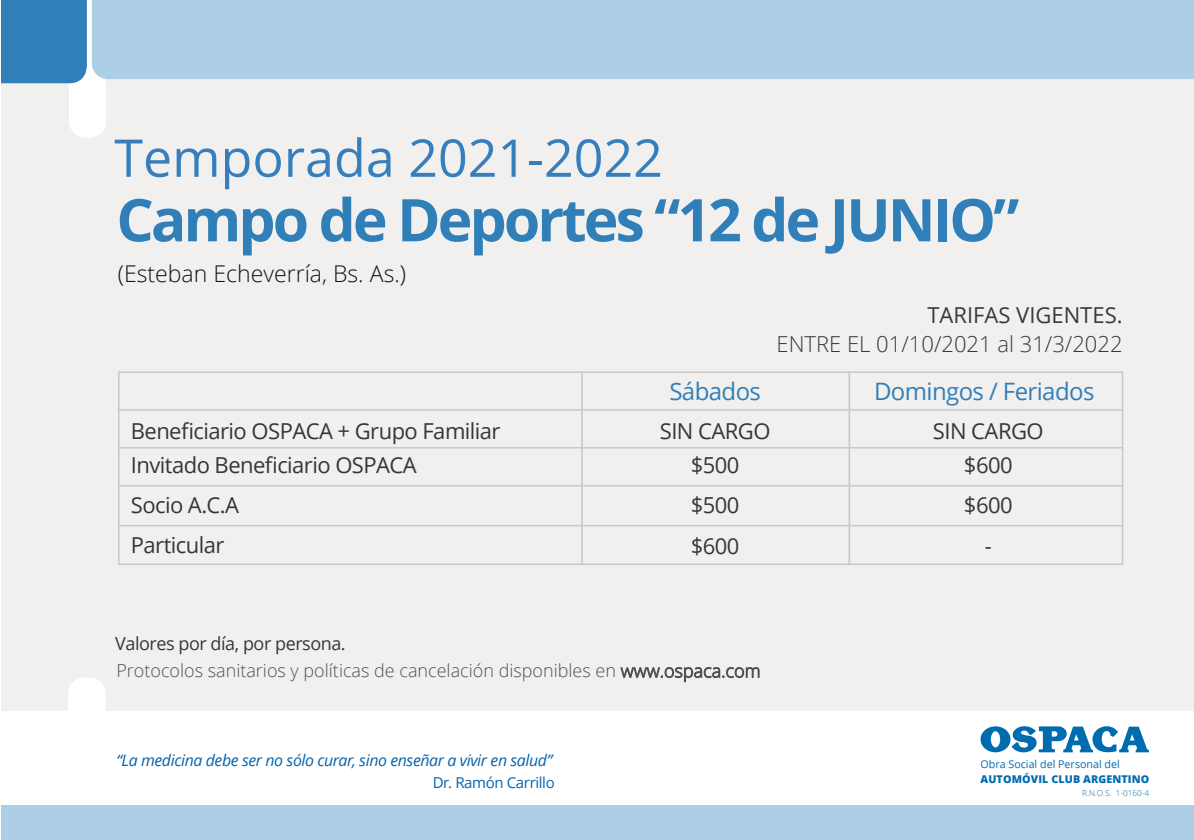
<style>
.page{position:relative;width:1194px;height:840px;background:#fff}
.page>*{position:absolute;margin:0;border:0;box-sizing:border-box;transform-origin:0 0}
.t1{font:700 58.8px "Open Sans";letter-spacing:-.05em;color:#317fb8}
.t2{font:52px "Open Sans";color:#367ebc}
.t3{font:24px "Open Sans";letter-spacing:-.025em;color:#317fb8}
.t4{font:300 23px "Open Sans";color:#111516}
.t5{font:22px/40px "Open Sans";letter-spacing:-.025em;color:#343738;text-align:center}
.t6{font:300 22px "Open Sans";color:#363a3a}
.t7{font:22px "Open Sans";color:#363a3a}
.t8{font:300 18px "Open Sans";color:#4e5252}
.t9{font:18px "Open Sans";letter-spacing:-.025em;color:#343738}
.t10{font:italic 15.8px "Open Sans";letter-spacing:-.025em;color:#0563ab}
.t11{font:15px "Open Sans";letter-spacing:-.025em;color:#0563ab}
.t12{font:10.8px "Open Sans";color:#006cb0}
.t13{font:800 10.8px "Open Sans";letter-spacing:.01em;color:#006cb0}
.t14{font:300 8.2px "Open Sans";color:#006cb0}
</style>
<div class="page">
<div style="left:2px;top:74px;width:1192px;height:743px;background:#f1f0ee"></div>
<div style="left:69px;top:69px;width:37px;height:69px;background:#fff;border-radius:17px"></div>
<div style="left:2px;top:0;width:85px;height:83px;background:#317fb8"></div>
<div style="left:92px;top:0;width:1102px;height:79px;background:#accfe5"></div>
<div style="left:68px;top:677px;width:38px;height:69px;background:#fff;border-radius:17px"></div>
<div style="left:2px;top:712px;width:1192px;height:122px;background:#fff"></div>
<div style="left:2px;top:806px;width:1192px;height:34px;background:#accfe5"></div>
<svg style="left:620px;top:667px;width:140px;height:16px"></svg>
<hr style="left:581px;top:372px;width:2px;height:192px;background:#c7c9cb">
<hr style="left:848px;top:372px;width:2px;height:192px;background:#c7c9cb">
<hr style="left:118px;top:409px;width:1005px;height:2px;background:#c7c9cb">
<hr style="left:118px;top:447px;width:1005px;height:2px;background:#c7c9cb">
<hr style="left:118px;top:485px;width:1005px;height:2px;background:#c7c9cb">
<hr style="left:118px;top:525px;width:1005px;height:1px;background:#c7c9cb">
<div style="left:118px;top:371px;width:1005px;height:194px;border:2px solid #c7c9cb"></div>
<svg style="left:981px;top:726px;width:168px;height:27px"></svg>
<h2 class="t2" style="left:114px;top:122px;width:550px">Temporada 2021-2022</h2>
<h1 class="t1" style="left:116px;top:178px;width:904px">Campo de Deportes “12 de JUNIO”</h1>
<p class="t4" style="left:118px;top:258px;width:290px">(Esteban Echeverría, Bs. As.)</p>
<p class="t5" style="left:131px;top:410px;width:371px">Beneficiario OSPACA + Grupo Familiar</p>
<p class="t5" style="left:131px;top:445px;width:287px;text-align:left">Invitado Beneficiario OSPACA<br>Socio A.C.A<br>Particular</p>
<p class="t9" style="left:115px;top:631px;width:232px">Valores por día, por persona.</p>
<p class="t7" style="left:927px;top:300px;width:197px">TARIFAS VIGENTES.</p>
<p class="t6" style="left:777px;top:329px;width:348px">ENTRE EL 01/10/2021 al 31/3/2022</p>
<p class="t3" style="left:669px;top:374px;width:93px">Sábados</p>
<p class="t3" style="left:874px;top:374px;width:222px">Domingos / Feriados</p>
<p class="t5" style="left:660px;top:413px;width:112px;line-height:34.8px">SIN CARGO $500</p>
<p class="t5" style="left:691px;top:484px;width:50px">$500</p>
<p class="t5" style="left:933px;top:413px;width:112px;line-height:34.8px">SIN CARGO $600</p>
<p class="t5" style="left:964px;top:484px;width:50px">$600</p>
<p class="t5" style="left:691px;top:525px;width:50px">$600</p>
<p class="t5" style="left:985px;top:525px;width:9px">-</p>
<p class="t8" style="left:116px;top:659px;width:646px">Protocolos sanitarios y políticas de cancelación disponibles en www.ospaca.com</p>
<p class="t10" style="left:116px;top:750px;width:437px">“La medicina debe ser no sólo curar, sino enseñar a vivir en salud”</p>
<p class="t11" style="left:433px;top:772px;width:124px">Dr. Ramón Carrillo</p>
<p class="t12" style="left:981px;top:757px;width:141px">Obra Social del Personal del</p>
<p class="t13" style="left:981px;top:771px;width:170px">AUTOMÓVIL CLUB ARGENTINO</p>
<p class="t14" style="left:1082px;top:787px;width:69px">R.N.O.S. 1-0160-4</p>
</div>
